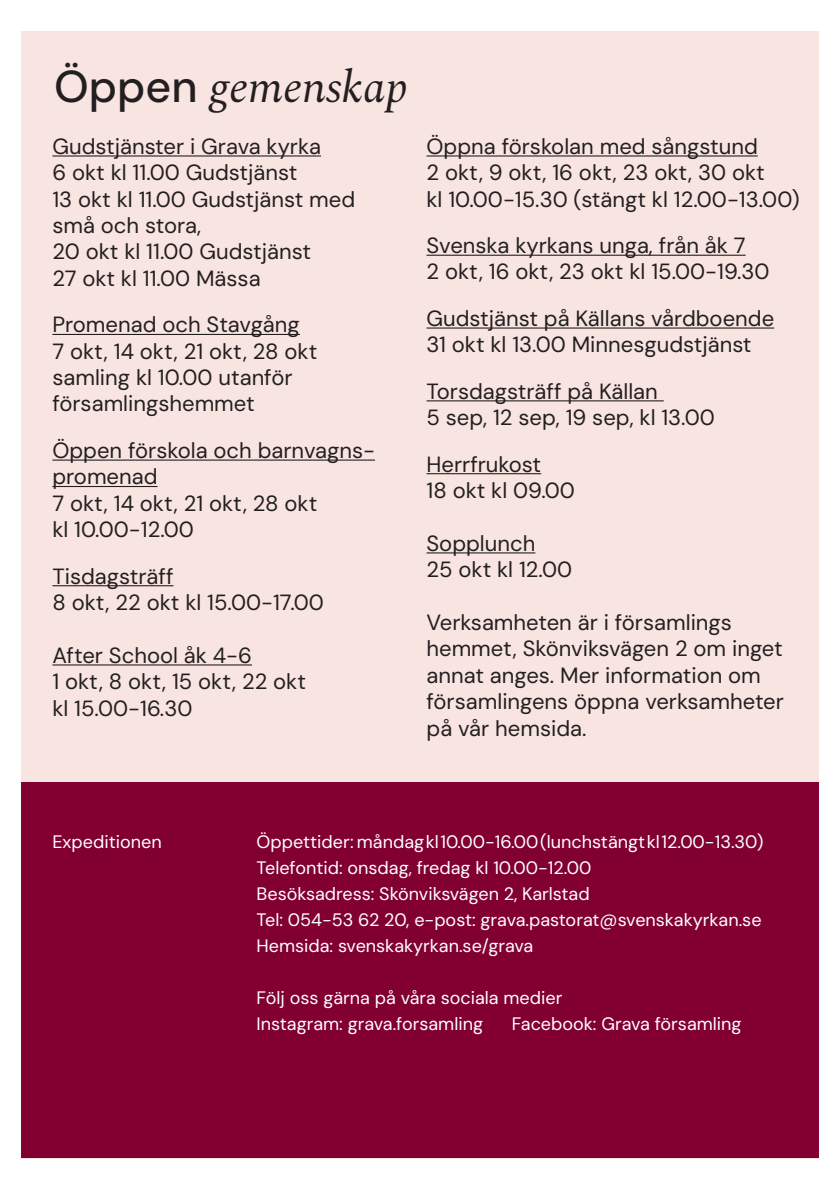
<style>
.page{position:relative;width:840px;height:1191px;background:#fff}
.page>*{position:absolute;margin:0;border:0;box-sizing:border-box;transform-origin:0 0}
.Rubrik_stor_light{font:italic 44.6px "Spectral";color:#231f20}
.Brödtext_foundry{font:22px/26.4px "DM Sans";color:#231f20}
.Brödtext{font:22px/26.4px "DM Sans";color:#231f20}
.Brödtext_foundry-2{font:18px/26px "DM Sans";color:#fff}
.s1{font-family:"DM Sans";font-weight:500;font-style:normal}
</style>
<div class="page">
<div style="left:21px;top:32px;width:797px;height:1127px;background:#f8e5e1"></div>
<hr style="left:52px;top:155px;width:269px;height:1px;background:#231f20">
<hr style="left:52px;top:334px;width:248px;height:1px;background:#231f20">
<hr style="left:52px;top:459px;width:323px;height:1px;background:#231f20">
<hr style="left:52px;top:486px;width:105px;height:1px;background:#231f20">
<hr style="left:52px;top:585px;width:121px;height:1px;background:#231f20">
<hr style="left:52px;top:664px;width:200px;height:1px;background:#231f20">
<div style="left:21px;top:782px;width:797px;height:376px;background:#820031"></div>
<hr style="left:426px;top:155px;width:331px;height:1px;background:#231f20">
<hr style="left:426px;top:255px;width:319px;height:1px;background:#231f20">
<hr style="left:426px;top:327px;width:347px;height:1px;background:#231f20">
<hr style="left:426px;top:400px;width:237px;height:1px;background:#231f20">
<hr style="left:426px;top:473px;width:115px;height:1px;background:#231f20">
<hr style="left:426px;top:552px;width:109px;height:1px;background:#231f20">
<p class="Rubrik_stor_light" style="left:54px;top:55px;width:355px"><span class="s1">Öppen</span> gemenskap</p>
<p class="Brödtext" style="left:52px;top:133px;width:270px">Gudstjänster i Grava kyrka</p>
<p class="Brödtext" style="left:52px;top:159px;width:246px">6 okt kl 11.00 Gudstjänst</p>
<p class="Brödtext" style="left:52px;top:186px;width:304px">13 okt kl 11.00 Gudstjänst med små och stora,</p>
<p class="Brödtext" style="left:52px;top:238px;width:260px">20 okt kl 11.00 Gudstjänst</p>
<p class="Brödtext" style="left:52px;top:265px;width:210px">27 okt kl 11.00 Mässa</p>
<p class="Brödtext" style="left:52px;top:311px;width:249px">Promenad och Stavgång</p>
<p class="Brödtext" style="left:52px;top:338px;width:266px">7 okt, 14 okt, 21 okt, 28 okt</p>
<p class="Brödtext" style="left:52px;top:364px;width:241px">samling kl 10.00 utanför</p>
<p class="Brödtext" style="left:52px;top:390px;width:204px">församlingshemmet</p>
<p class="Brödtext_foundry" style="left:52px;top:437px;width:324px">Öppen förskola och barnvagns&shy;promenad</p>
<p class="Brödtext" style="left:52px;top:490px;width:266px">7 okt, 14 okt, 21 okt, 28 okt</p>
<p class="Brödtext" style="left:52px;top:516px;width:143px">kl 10.00-12.00</p>
<p class="Brödtext_foundry" style="left:52px;top:562px;width:122px">Tisdagsträff</p>
<p class="Brödtext_foundry" style="left:52px;top:589px;width:273px">8 okt, 22 okt kl 15.00-17.00</p>
<p class="Brödtext_foundry" style="left:52px;top:642px;width:201px">After School åk 4-6</p>
<p class="Brödtext_foundry" style="left:52px;top:668px;width:255px">1 okt, 8 okt, 15 okt, 22 okt</p>
<p class="Brödtext_foundry" style="left:52px;top:694px;width:141px">kl 15.00-16.30</p>
<p class="Brödtext_foundry" style="left:426px;top:133px;width:332px">Öppna förskolan med sångstund</p>
<p class="Brödtext_foundry" style="left:426px;top:159px;width:339px">2 okt, 9 okt, 16 okt, 23 okt, 30 okt</p>
<p class="Brödtext_foundry" style="left:426px;top:186px;width:374px">kl 10.00-15.30 (stängt kl 12.00-13.00)</p>
<p class="Brödtext_foundry" style="left:426px;top:232px;width:320px">Svenska kyrkans unga, från åk 7</p>
<p class="Brödtext_foundry" style="left:426px;top:258px;width:344px">2 okt, 16 okt, 23 okt kl 15.00-19.30</p>
<p class="Brödtext" style="left:426px;top:305px;width:349px">Gudstjänst på Källans vårdboende</p>
<p class="Brödtext_foundry" style="left:426px;top:331px;width:326px">31 okt kl 13.00 Minnesgudstjänst</p>
<p class="Brödtext_foundry" style="left:426px;top:378px;width:233px">Torsdagsträff på Källan</p>
<p class="Brödtext_foundry" style="left:426px;top:404px;width:290px">5 sep, 12 sep, 19 sep, kl 13.00</p>
<p class="Brödtext" style="left:426px;top:450px;width:116px">Herrfrukost</p>
<p class="Brödtext" style="left:426px;top:477px;width:150px">18 okt kl 09.00</p>
<p class="Brödtext" style="left:426px;top:530px;width:110px">Sopplunch</p>
<p class="Brödtext" style="left:426px;top:556px;width:147px">25 okt kl 12.00</p>
<p class="Brödtext_foundry" style="left:426px;top:609px;width:307px">Verksamheten är i församlings</p>
<p class="Brödtext_foundry" style="left:426px;top:635px;width:357px">hemmet, Skönviksvägen 2 om inget annat anges. Mer information om</p>
<p class="Brödtext_foundry" style="left:426px;top:688px;width:359px">församlingens öppna verksamheter på vår hemsida.</p>
<p class="Brödtext_foundry-2" style="left:52px;top:828px;width:111px">Expeditionen</p>
<p class="Brödtext_foundry-2" style="left:256px;top:828px;width:508px">Öppettider: måndag kl 10.00-16.00 (lunchstängt kl 12.00-13.30)<br>Telefontid: onsdag, fredag kl 10.00-12.00</p>
<p class="Brödtext_foundry-2" style="left:256px;top:880px;width:334px">Besöksadress: Skönviksvägen 2, Karlstad</p>
<p class="Brödtext_foundry-2" style="left:256px;top:906px;width:506px">Tel: 054-53 62 20, e-post: grava.pastorat@svenskakyrkan.se</p>
<p class="Brödtext_foundry-2" style="left:256px;top:932px;width:278px">Hemsida: svenskakyrkan.se/grava</p>
<p class="Brödtext_foundry-2" style="left:256px;top:984px;width:307px">Följ oss gärna på våra sociala medier</p>
<p class="Brödtext_foundry-2" style="left:256px;top:1010px;width:228px">Instagram: grava.forsamling</p>
<p class="Brödtext_foundry-2" style="left:511px;top:1010px;width:231px">Facebook: Grava församling</p>
</div>
